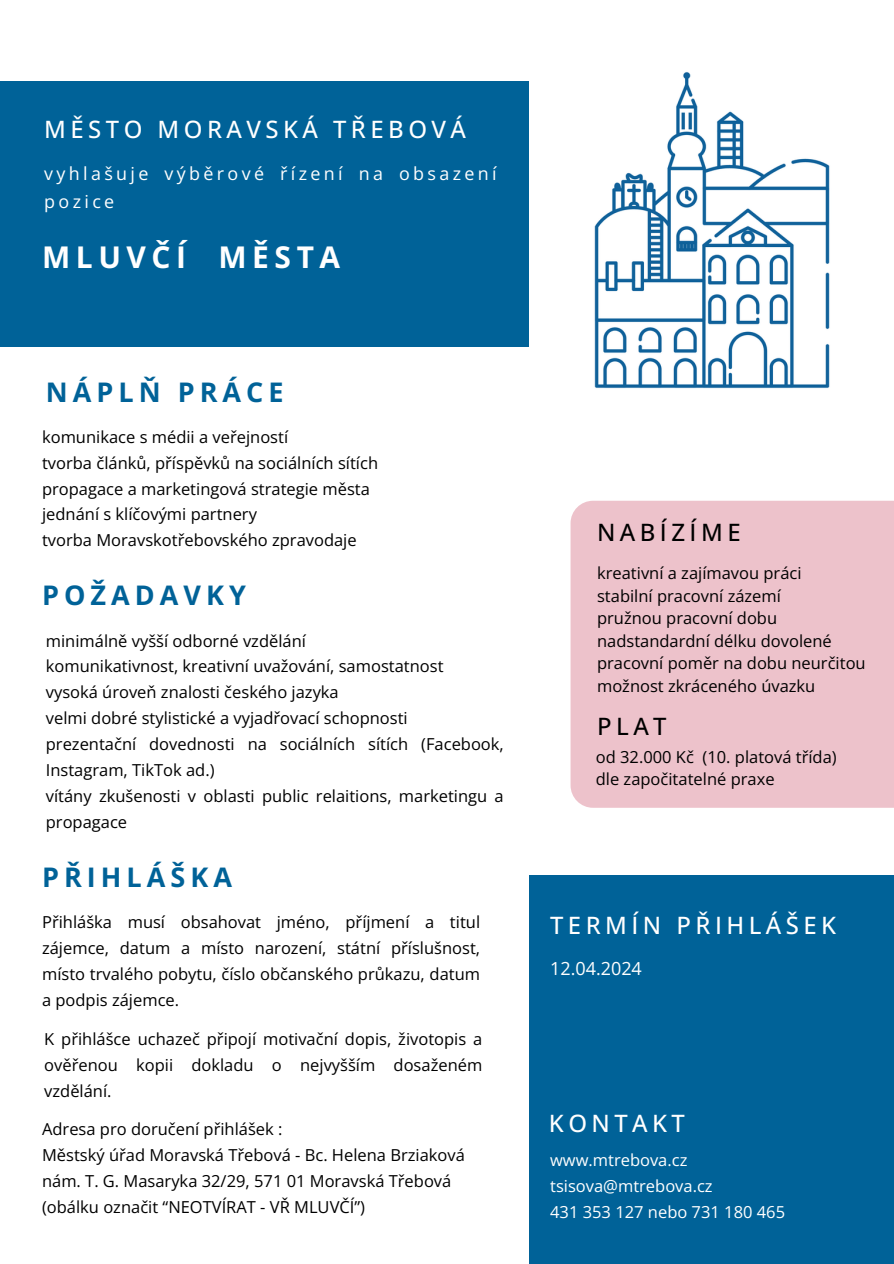
<style>
.page{position:relative;width:894px;height:1264px;background:#fff}
.page>*{position:absolute;margin:0;border:0;box-sizing:border-box;transform-origin:0 0}
.t1{font:700 30px "Open Sans";letter-spacing:.185em;color:#fff}
.t2{font:700 27px "Open Sans";letter-spacing:.185em;color:#006298}
.t3{font:500 24px "Open Sans";letter-spacing:.185em;color:#fff}
.t4{font:500 24px "Open Sans";letter-spacing:.185em;color:#000}
.t5{font:18px "Open Sans";color:#fff}
.t6{font:17.85px/28.2px "Open Sans";letter-spacing:.185em;color:#fff}
.t7{font:16.5px/25.8px "Open Sans";color:#000;text-align:justify}
.t8{font:16.5px "Open Sans";color:#fff}
</style>
<div class="page">
<div style="left:0;top:82px;width:529px;height:265px;background:#006298"></div>
<div style="left:570px;top:500px;width:323px;height:307px;background:#edc2cb"></div>
<div style="left:529px;top:875px;width:364px;height:388px;background:#006298"></div>
<img style="left:594px;top:72px;width:236px;height:317px">
<p class="t3" style="left:44px;top:112px;width:423px">MĚSTO MORAVSKÁ TŘEBOVÁ</p>
<h2 class="t6" style="left:44px;top:159px;width:454px">vyhlašuje výběrové řízení na obsazení pozice</h2>
<p class="t1" style="left:42px;top:236px;width:299px">MLUVČÍ MĚSTA</p>
<h2 class="t2" style="left:46px;top:372px;width:239px">NÁPLŇ PRÁCE</h2>
<p class="t7" style="left:42px;top:423px;width:247px">komunikace s médii a veřejností</p>
<h2 class="t7" style="left:42px;top:449px;width:337px">tvorba článků, příspěvků na sociálních sítích</h2>
<p class="t7" style="left:42px;top:475px;width:329px">propagace a marketingová strategie města</p>
<p class="t7" style="left:42px;top:501px;width:216px">jednání s klíčovými partnery</p>
<p class="t7" style="left:42px;top:527px;width:316px">tvorba Moravskotřebovského zpravodaje</p>
<p class="t2" style="left:42px;top:576px;width:205px">POŽADAVKY</p>
<p class="t7" style="left:46px;top:627px;width:261px">minimálně vyšší odborné vzdělání</p>
<p class="t7" style="left:46px;top:653px;width:399px">komunikativnost, kreativní uvažování, samostatnost</p>
<h2 class="t7" style="left:46px;top:679px;width:294px">vysoká úroveň znalosti českého jazyka</h2>
<p class="t7" style="left:46px;top:705px;width:363px">velmi dobré stylistické a vyjadřovací schopnosti</p>
<p class="t7" style="left:46px;top:730px;width:459px">prezentační dovednosti na sociálních sítích (Facebook,<br>Instagram, TikTok ad.)</p>
<h1 class="t7" style="left:46px;top:782px;width:459px">vítány zkušenosti v oblasti public relaitions, marketingu a propagace</h1>
<p class="t2" style="left:42px;top:858px;width:191px">PŘIHLÁŠKA</p>
<p class="t7" style="left:42px;top:908px;width:439px">Přihláška musí obsahovat jméno, příjmení a titul zájemce, datum a místo narození, státní příslušnost, místo trvalého pobytu, číslo občanského průkazu, datum a podpis zájemce.</p>
<p class="t7" style="left:44px;top:1025px;width:439px">K přihlášce uchazeč připojí motivační dopis, životopis a ověřenou kopii dokladu o nejvyšším dosaženém vzdělání.</p>
<p class="t7" style="left:42px;top:1115px;width:242px">Adresa pro doručení přihlášek :</p>
<p class="t7" style="left:42px;top:1141px;width:424px">Městský úřad Moravská Třebová - Bc. Helena Brziaková</p>
<p class="t7" style="left:42px;top:1167px;width:410px">nám. T. G. Masaryka 32/29, 571 01 Moravská Třebová</p>
<p class="t7" style="left:42px;top:1193px;width:324px">(obálku označit “NEOTVÍRAT - VŘ MLUVČÍ”)</p>
<h1 class="t4" style="left:597px;top:516px;width:145px">NABÍZÍME</h1>
<h1 class="t7" style="left:597px;top:560px;width:206px">kreativní a zajímavou práci</h1>
<p class="t7" style="left:597px;top:582px;width:185px">stabilní pracovní zázemí</p>
<p class="t7" style="left:597px;top:605px;width:181px">pružnou pracovní dobu</p>
<p class="t7" style="left:597px;top:627px;width:236px">nadstandardní délku dovolené</p>
<p class="t7" style="left:597px;top:650px;width:270px">pracovní poměr na dobu neurčitou</p>
<p class="t7" style="left:597px;top:672px;width:220px">možnost zkráceného úvazku</p>
<p class="t4" style="left:597px;top:709px;width:71px">PLAT</p>
<h1 class="t7" style="left:595px;top:743px;width:242px">od 32.000 Kč (10. platová třída)</h1>
<p class="t7" style="left:595px;top:766px;width:180px">dle započitatelné praxe</p>
<p class="t3" style="left:550px;top:908px;width:287px">TERMÍN PŘIHLÁŠEK</p>
<p class="t5" style="left:550px;top:956px;width:93px">12.04.2024</p>
<p class="t3" style="left:548px;top:1105px;width:137px">KONTAKT</p>
<p class="t8" style="left:550px;top:1148px;width:139px">www.mtrebova.cz</p>
<p class="t8" style="left:550px;top:1174px;width:164px">tsisova@mtrebova.cz</p>
<h2 class="t8" style="left:550px;top:1199px;width:236px">431 353 127 nebo 731 180 465</h2>
</div>
